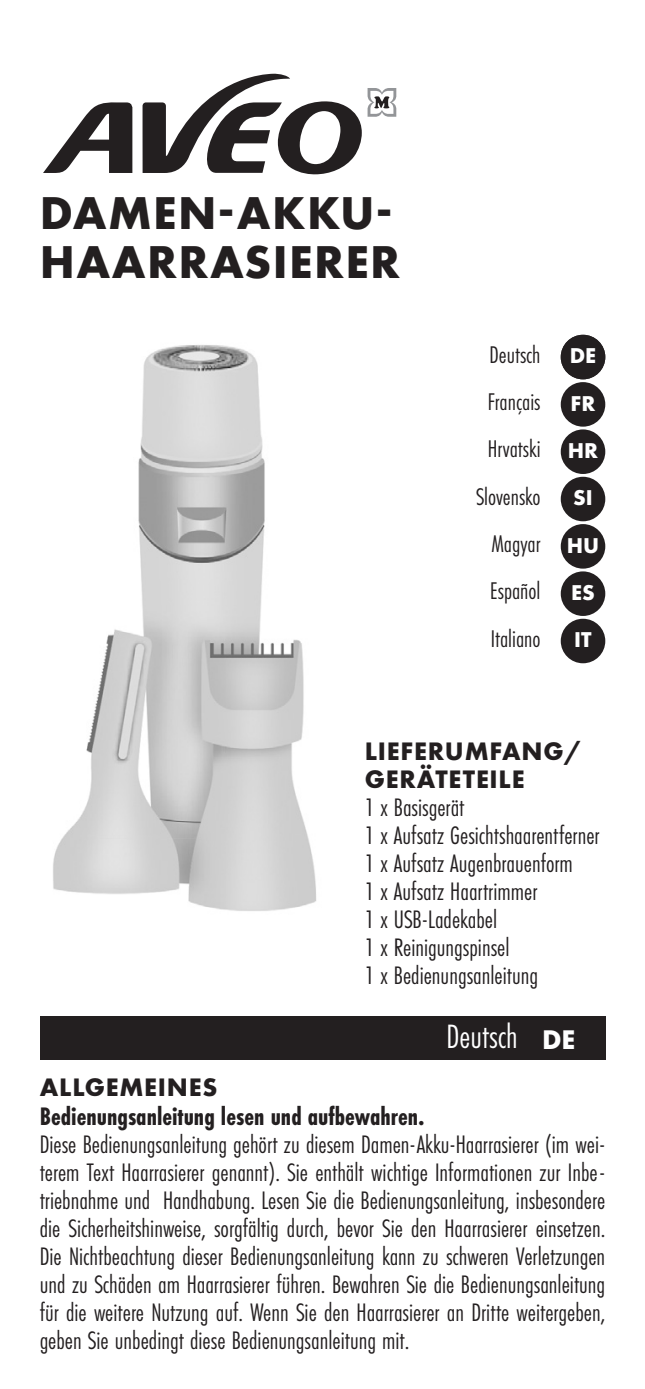
<style>
.page{position:relative;width:645px;height:1389px;background:#fff}
.page>*{position:absolute;margin:0;border:0;box-sizing:border-box;transform-origin:0 0}
.t1{font:700 47.6px/50.1px "Futura PT";letter-spacing:.03em;color:#231f20}
.t2{font:35px "Futura PT Cond";color:#fff}
.t3{font:26.25px/28px "Futura PT Cond";color:#231f20}
.t4{font:700 26.25px "Futura PT Cond";color:#231f20}
.t5{font:700 26.25px/28px "Futura PT";letter-spacing:.03em;color:#231f20}
.t6{font:25.2px/47.2px "Futura PT Cond";color:#231f20;text-align:right}
.t7{font:700 22.4px/47.2px "Futura PT";color:#fff;text-align:center}
.s1{font-family:"Futura PT";font-weight:700;font-size:28px}
</style>
<div class="page">
<img style="left:53px;top:345px;width:264px;height:566px">
<div style="left:40px;top:1016px;width:565px;height:44px;background:#231f20"></div>
<svg style="left:43px;top:102px;width:90px;height:71px"></svg>
<svg style="left:142px;top:74px;width:254px;height:100px"></svg>
<div style="left:561px;top:335px;width:44px;height:44px;background:#231f20;border-radius:50%"></div>
<div style="left:561px;top:382px;width:44px;height:45px;background:#231f20;border-radius:50%"></div>
<div style="left:561px;top:429px;width:44px;height:45px;background:#231f20;border-radius:50%"></div>
<div style="left:561px;top:477px;width:44px;height:44px;background:#231f20;border-radius:50%"></div>
<div style="left:561px;top:524px;width:44px;height:45px;background:#231f20;border-radius:50%"></div>
<div style="left:561px;top:571px;width:44px;height:45px;background:#231f20;border-radius:50%"></div>
<div style="left:561px;top:619px;width:44px;height:44px;background:#231f20;border-radius:50%"></div>
<h1 class="t1" style="left:40px;top:186px;width:362px">DAMEN-AKKU-<br>HAARRASIERER</h1>
<p class="t6" style="left:476px;top:331px;width:66px">Deutsch<br>Français<br>Hrvatski<br>Slovensko<br>Magyar<br>Español<br>Italiano</p>
<p class="t7" style="left:567px;top:332px;width:34px">DE<br>FR<br>HR<br>SI<br>HU<br>ES<br>IT</p>
<p class="t5" style="left:365px;top:737px;width:219px">LIEFERUMFANG/<br>GERÄTETEILE</p>
<p class="t3" style="left:365px;top:794px;width:236px">1 x Basisgerät<br>1 x Aufsatz Gesichtshaarentferner<br>1 x Aufsatz Augenbrauenform<br>1 x Aufsatz Haartrimmer<br>1 x USB-Ladekabel<br>1 x Reinigungspinsel<br>1 x Bedienungsanleitung</p>
<h2 class="t2" style="left:446px;top:1016px;width:130px">Deutsch <span class="s1">DE</span></h2>
<p class="t5" style="left:40px;top:1073px;width:179px">ALLGEMEINES</p>
<p class="t4" style="left:40px;top:1101px;width:386px">Bedienungsanleitung lesen und aufbewahren.</p>
<p class="t3" style="left:40px;top:1130px;width:567px;text-align:justify">Diese Bedienungsanleitung gehört zu diesem Damen-Akku-Haarrasierer (im wei&shy;terem Text Haarrasierer genannt). Sie enthält wichtige Informationen zur Inbe&shy;triebnahme und Handhabung. Lesen Sie die Bedienungsanleitung, insbesondere die Sicherheitshinweise, sorgfältig durch, bevor Sie den Haarrasierer einsetzen.<br>Die Nichtbeachtung dieser Bedienungsanleitung kann zu schweren Verletzungen und zu Schäden am Haarrasierer führen. Bewahren Sie die Bedienungsanleitung für die weitere Nutzung auf. Wenn Sie den Haarrasierer an Dritte weitergeben, geben Sie unbedingt diese Bedienungsanleitung mit.</p>
</div>
